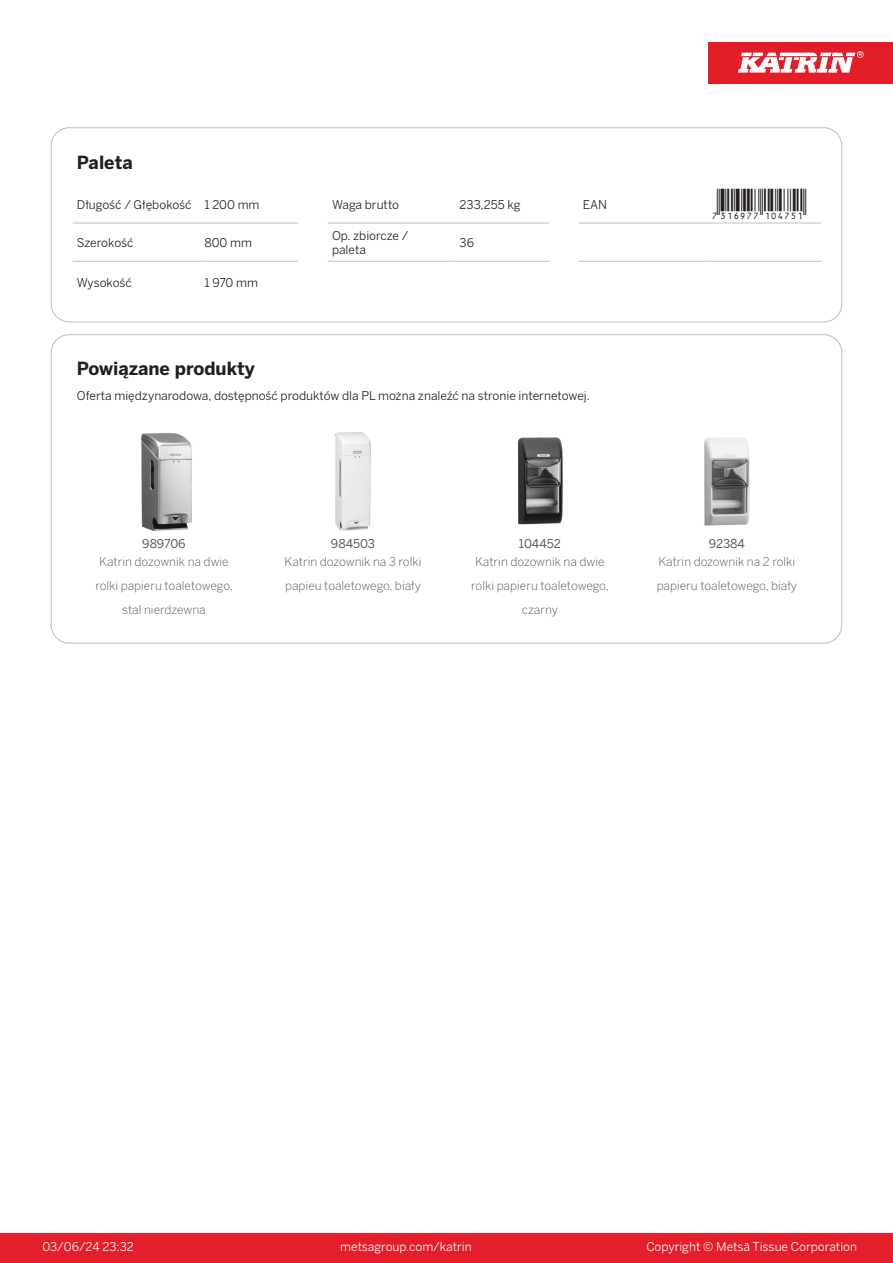
<style>
.page{position:relative;width:893px;height:1263px;background:#fff}
.page>*{position:absolute;margin:0;border:0;box-sizing:border-box;transform-origin:0 0}
.T_EAN{font:30px "Viisas EAN Matala";color:#231f20}
.T_TableHeader{font:700 18px "Benton Sans";color:#231f20}
.T_RelatedName{font:300 12px/24px "Benton Sans";color:#57585a;text-align:center}
.T_TableBody{font:12px "Benton Sans";color:#231f20}
.t1{font:12px "Benton Sans";color:#fff}
.T_RelatedCode{font:12px "Benton Sans";color:#57585a}
</style>
<div class="page">
<div style="left:0;top:1233px;width:893px;height:30px;background:#e41e2b"></div>
<div style="left:708px;top:43px;width:185px;height:41px;background:#e31e28"></div>
<svg style="left:738px;top:51px;width:126px;height:22px"></svg>
<hr style="left:73px;top:223px;width:127px;height:1px;background:#bcbdc0">
<hr style="left:200px;top:223px;width:98px;height:1px;background:#bcbdc0">
<hr style="left:328px;top:223px;width:127px;height:1px;background:#bcbdc0">
<hr style="left:455px;top:223px;width:94px;height:1px;background:#bcbdc0">
<hr style="left:579px;top:223px;width:127px;height:1px;background:#bcbdc0">
<hr style="left:706px;top:223px;width:115px;height:1px;background:#bcbdc0">
<hr style="left:73px;top:261px;width:127px;height:1px;background:#bcbdc0">
<hr style="left:200px;top:261px;width:98px;height:1px;background:#bcbdc0">
<hr style="left:328px;top:261px;width:127px;height:1px;background:#bcbdc0">
<hr style="left:455px;top:261px;width:94px;height:1px;background:#bcbdc0">
<hr style="left:579px;top:261px;width:127px;height:1px;background:#bcbdc0">
<hr style="left:706px;top:261px;width:115px;height:1px;background:#bcbdc0">
<div style="left:51px;top:128px;width:791px;height:194px;border:1px solid #bcbdc0;border-radius:18px"></div>
<img style="left:141px;top:433px;width:51px;height:97px">
<img style="left:335px;top:433px;width:36px;height:97px">
<img style="left:518px;top:437px;width:45px;height:88px">
<img style="left:704px;top:437px;width:46px;height:89px">
<p class="T_TableHeader" style="left:77px;top:151px;width:57px">Paleta</p>
<p class="T_TableBody" style="left:77px;top:197px;width:116px">Długość / Głębokość</p>
<p class="T_TableBody" style="left:204px;top:197px;width:57px">1 200 mm</p>
<p class="T_TableBody" style="left:332px;top:197px;width:69px">Waga brutto</p>
<p class="T_TableBody" style="left:460px;top:197px;width:62px">233,255 kg</p>
<p class="T_TableBody" style="left:583px;top:197px;width:26px">EAN</p>
<p class="T_EAN" style="left:710px;top:188px;width:97px">*7316977104751*</p>
<p class="T_TableBody" style="left:77px;top:235px;width:58px">Szerokość</p>
<p class="T_TableBody" style="left:204px;top:235px;width:49px">800 mm</p>
<p class="T_TableBody" style="left:332px;top:228px;width:78px">Op. zbiorcze /</p>
<p class="T_TableBody" style="left:332px;top:243px;width:35px">paleta</p>
<p class="T_TableBody" style="left:460px;top:235px;width:16px">36</p>
<p class="T_TableBody" style="left:77px;top:276px;width:56px">Wysokość</p>
<p class="T_TableBody" style="left:204px;top:276px;width:55px">1 970 mm</p>
<p class="T_TableHeader" style="left:77px;top:357px;width:179px">Powiązane produkty</p>
<p class="T_TableBody" style="left:77px;top:388px;width:515px">Oferta międzynarodowa, dostępność produktów dla PL można znaleźć na stronie internetowej.</p>
<p class="T_RelatedCode" style="left:142px;top:537px;width:45px">989706</p>
<p class="T_RelatedCode" style="left:331px;top:537px;width:46px">984503</p>
<p class="T_RelatedCode" style="left:519px;top:537px;width:44px">104452</p>
<p class="T_RelatedCode" style="left:709px;top:537px;width:38px">92384</p>
<p class="T_RelatedName" style="left:95px;top:550px;width:139px">Katrin dozownik na dwie rolki papieru toaletowego, stal nierdzewna</p>
<p class="T_RelatedName" style="left:285px;top:550px;width:138px;text-align:left">Katrin dozownik na 3 rolki papieu toaletowego, biały</p>
<p class="T_RelatedName" style="left:471px;top:550px;width:139px">Katrin dozownik na dwie rolki papieru toaletowego, czarny</p>
<p class="T_RelatedName" style="left:657px;top:550px;width:142px;text-align:left">Katrin dozownik na 2 rolki papieru toaletowego, biały</p>
<p class="t1" style="left:43px;top:1239px;width:93px">03/06/24 23:32</p>
<p class="t1" style="left:340px;top:1239px;width:133px">metsagroup.com/katrin</p>
<p class="t1" style="left:646px;top:1239px;width:212px">Copyright © Metsä Tissue Corporation</p>
</div>
